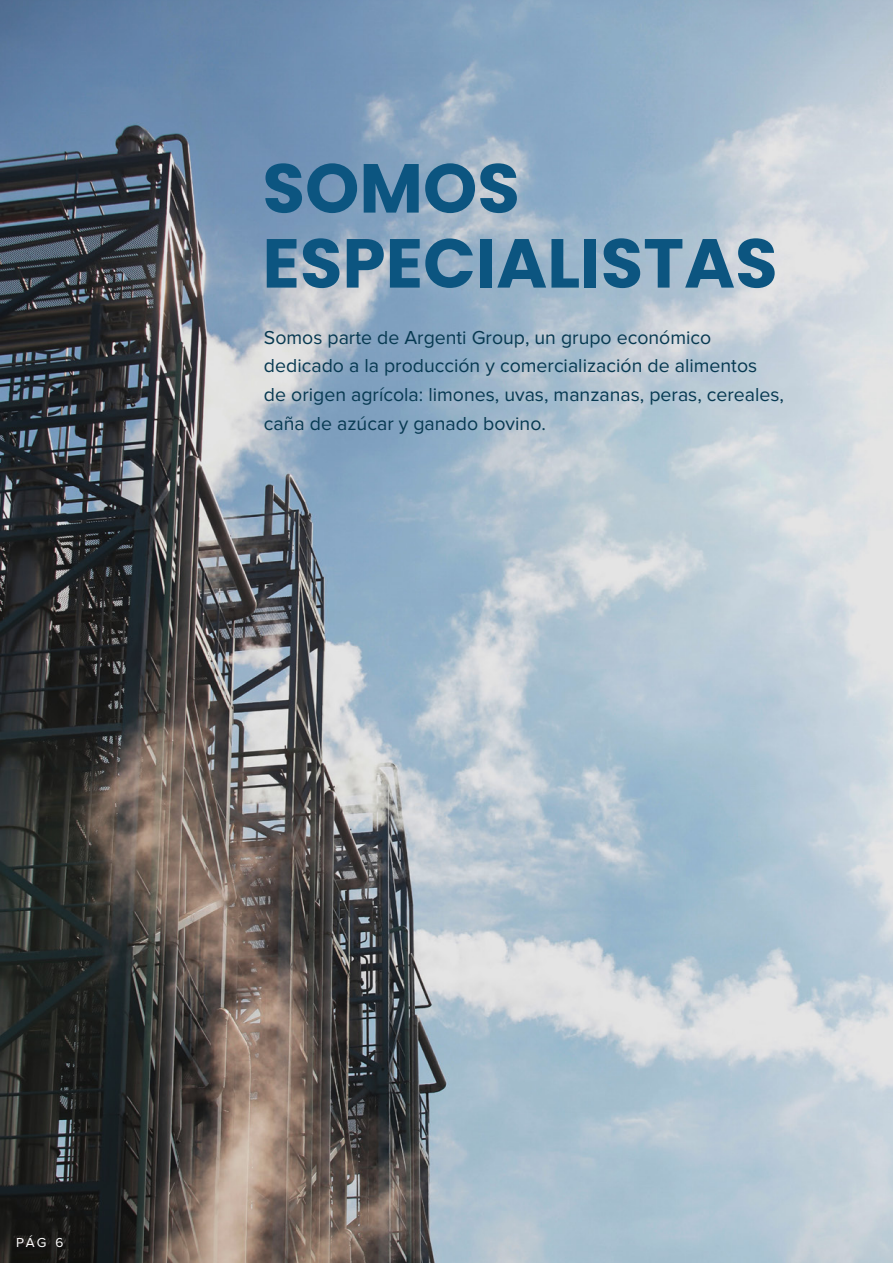
<style>
.page{position:relative;width:893px;height:1263px;background:#fff}
.page>*{position:absolute;margin:0;border:0;box-sizing:border-box;transform-origin:0 0}
.t1{font:700 69.15px/75px "Poppins";color:#0c5580}
.t2{font:19.5px/28.5px "Proxima Nova";color:#073951}
.t3{font:13.5px "Proxima Nova";color:#fff}
</style>
<div class="page">
<img style="left:0;top:0;width:893px;height:1263px">
<h1 class="t1" style="left:262px;top:151px;width:517px">SOMOS<br>ESPECIALISTAS</h1>
<p class="t2" style="left:264px;top:324px;width:522px">Somos parte de Argenti Group, un grupo económico dedicado a la producción y comercialización de alimentos de origen agrícola: limones, uvas, manzanas, peras, cereales, caña de azúcar y ganado bovino.</p>
<p class="t3" style="left:16px;top:1235px;width:49px">PÁG 6</p>
</div>
